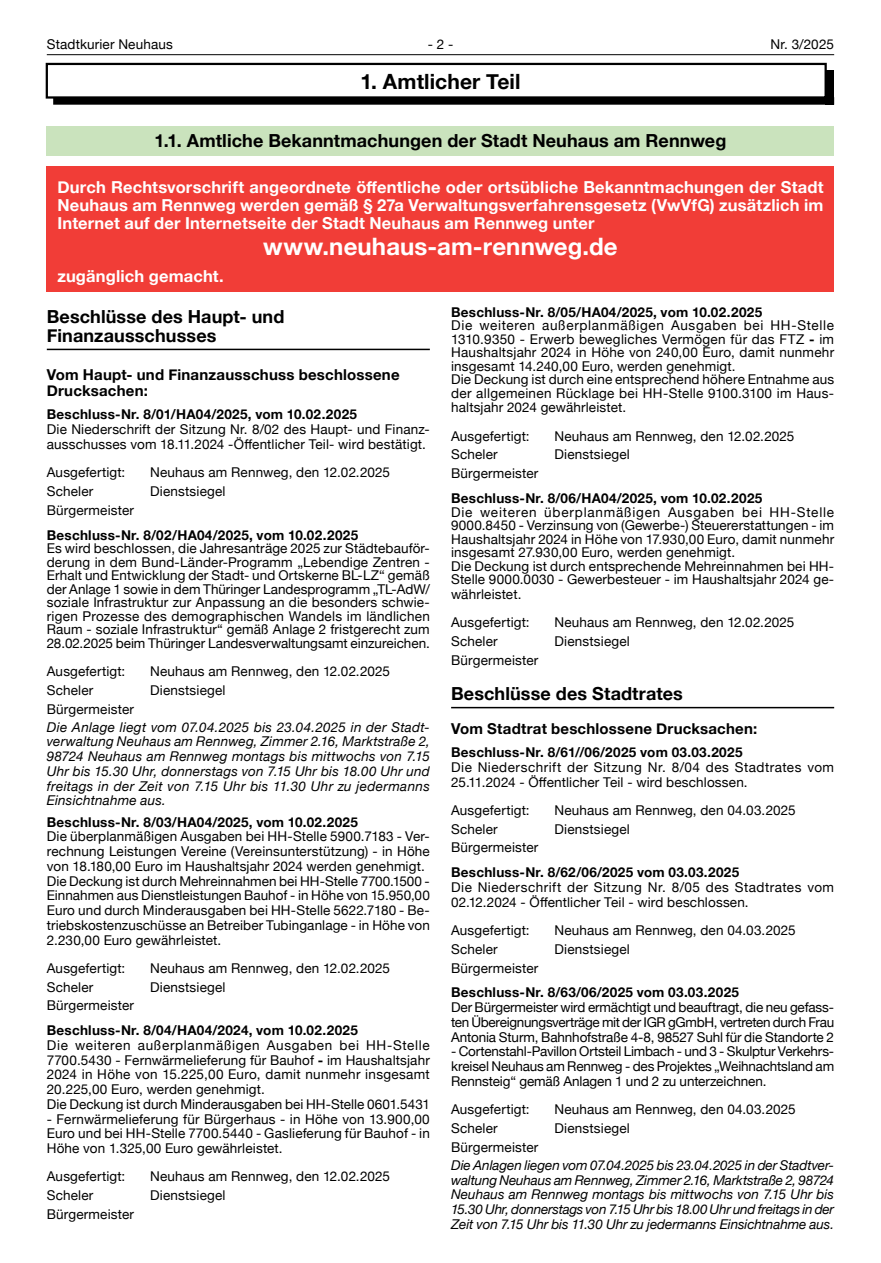
<style>
.page{position:relative;width:881px;height:1263px;background:#fff}
.page>*{position:absolute;margin:0;border:0;box-sizing:border-box;transform-origin:0 0}
.t1{font:700 24px "Helvetica Neue";letter-spacing:.005em;color:#fff}
.t2{font:700 21px "Helvetica Neue";letter-spacing:.005em;color:#000}
.t3{font:700 18px/19.6px "Helvetica Neue";letter-spacing:.005em;color:#000}
.t4{font:700 16.5px/18px "Helvetica Neue";letter-spacing:.01em;color:#fff;text-align:justify}
.t5{font:700 15px/16.4px "Helvetica Neue";letter-spacing:.015em;color:#000}
.t6{font:13.5px/14.7px "Helvetica Neue";letter-spacing:.01em;color:#000}
.t7{font:italic 13.5px/14.7px "Helvetica Neue";color:#000;text-align:justify}
.t8{font:700 13.5px "Helvetica Neue";letter-spacing:.02em;color:#000}
.t9{font:13.5px/14.7px "Helvetica Neue";letter-spacing:.035em;color:#000}
.s1{font-weight:700}
</style>
<div class="page">
<hr style="left:47px;top:54px;width:786px;height:1px;background:#000">
<div style="left:47px;top:126px;width:786px;height:30px;background:#cae3bd"></div>
<div style="left:47px;top:166px;width:786px;height:126px;background:#f13d37"></div>
<hr style="left:47px;top:349px;width:382px;height:1px;background:#000">
<hr style="left:451px;top:707px;width:382px;height:1px;background:#000">
<div style="left:46px;top:63px;width:780px;height:36px;border:2px solid #000"></div>
<div style="left:53px;top:97px;width:780px;height:8px;background:#000"></div>
<div style="left:825px;top:71px;width:8px;height:34px;background:#000"></div>
<p class="t6" style="left:47px;top:38px;width:127px">Stadtkurier Neuhaus</p>
<p class="t6" style="left:427px;top:38px;width:27px">- 2 -</p>
<p class="t6" style="left:770px;top:38px;width:65px">Nr. 3/2025</p>
<h2 class="t2" style="left:360px;top:65px;width:161px">1. Amtlicher Teil</h2>
<h3 class="t3" style="left:155px;top:131px;width:573px">1.1. Amtliche Bekanntmachungen der Stadt Neuhaus am Rennweg</h3>
<p class="t4" style="left:57px;top:179px;width:767px">Durch Rechtsvorschrift angeordnete öffentliche oder ortsübliche Bekanntmachungen der Stadt Neuhaus am Rennweg werden gemäß § 27a Verwaltungsverfahrensgesetz (VwVfG) zusätzlich im Internet auf der Internetseite der Stadt Neuhaus am Rennweg unter</p>
<h1 class="t1" style="left:263px;top:228px;width:355px">www.neuhaus-am-rennweg.de</h1>
<p class="t4" style="left:57px;top:267px;width:168px">zugänglich gemacht.</p>
<h3 class="t3" style="left:47px;top:307px;width:239px">Beschlüsse des Haupt- und<br>Finanzausschusses</h3>
<p class="t5" style="left:47px;top:367px;width:354px">Vom Haupt- und Finanzausschuss beschlossene<br>Drucksachen:</p>
<p class="t8" style="left:47px;top:404px;width:312px">Beschluss-Nr. 8/01/HA04/2025, vom 10.02.2025</p>
<p class="t6" style="left:47px;top:423px;width:384px">Die Niederschrift der Sitzung Nr. 8/02 des Haupt- und Finanz&shy;ausschusses vom 18.11.2024 -Öffentlicher Teil- wird bestätigt.</p>
<p class="t6" style="left:47px;top:466px;width:80px">Ausgefertigt:</p>
<p class="t6" style="left:150px;top:466px;width:241px">Neuhaus am Rennweg, den 12.02.2025</p>
<p class="t6" style="left:47px;top:485px;width:48px">Scheler</p>
<p class="t6" style="left:150px;top:485px;width:77px">Dienstsiegel</p>
<p class="t6" style="left:47px;top:503px;width:89px">Bürgermeister</p>
<p class="t8" style="left:47px;top:524px;width:313px">Beschluss-Nr. 8/02/HA04/2025, vom 10.02.2025</p>
<p class="t6" style="left:47px;top:542px;width:384px;line-height:13.5px;text-align:justify">Es wird beschlossen, die Jahresanträge 2025 zur Städtebauför&shy;derung in dem Bund-Länder-Programm „Lebendige Zentren - Erhalt und Entwicklung der Stadt- und Ortskerne BL-LZ“ gemäß der Anlage 1 sowie in dem Thüringer Landesprogramm „TL-AdW/ soziale Infrastruktur zur Anpassung an die besonders schwie&shy;rigen Prozesse des demographischen Wandels im ländlichen Raum - soziale Infrastruktur“ gemäß Anlage 2 fristgerecht zum 28.02.2025 beim Thüringer Landesverwaltungsamt einzureichen.</p>
<p class="t6" style="left:47px;top:664px;width:80px">Ausgefertigt:</p>
<p class="t6" style="left:150px;top:664px;width:241px">Neuhaus am Rennweg, den 12.02.2025</p>
<p class="t6" style="left:47px;top:683px;width:48px">Scheler</p>
<p class="t6" style="left:150px;top:683px;width:77px">Dienstsiegel</p>
<p class="t6" style="left:47px;top:702px;width:89px">Bürgermeister</p>
<p class="t7" style="left:47px;top:720px;width:384px">Die Anlage liegt vom 07.04.2025 bis 23.04.2025 in der Stadt&shy;verwaltung Neuhaus am Rennweg, Zimmer 2.16, Marktstraße 2, 98724 Neuhaus am Rennweg montags bis mittwochs von 7.15<br>Uhr bis 15.30 Uhr, donnerstags von 7.15 Uhr bis 18.00 Uhr und freitags in der Zeit von 7.15 Uhr bis 11.30 Uhr zu jedermanns Einsichtnahme aus.</p>
<p class="t8" style="left:47px;top:811px;width:312px">Beschluss-Nr. 8/03/HA04/2025, vom 10.02.2025</p>
<p class="t6" style="left:47px;top:830px;width:384px">Die überplanmäßigen Ausgaben bei HH-Stelle 5900.7183 - Ver&shy;rechnung Leistungen Vereine (Vereinsunterstützung) - in Höhe von 18.180,00 Euro im Haushaltsjahr 2024 werden genehmigt.<br>Die Deckung ist durch Mehreinnahmen bei HH-Stelle 7700.1500 - Einnahmen aus Dienstleistungen Bauhof - in Höhe von 15.950,00<br>Euro und durch Minderausgaben bei HH-Stelle 5622.7180 - Be&shy;triebskostenzuschüsse an Betreiber Tubinganlage - in Höhe von 2.230,00 Euro gewährleistet.</p>
<p class="t6" style="left:47px;top:961px;width:80px">Ausgefertigt:</p>
<p class="t6" style="left:150px;top:961px;width:241px">Neuhaus am Rennweg, den 12.02.2025</p>
<p class="t6" style="left:47px;top:980px;width:48px">Scheler</p>
<p class="t6" style="left:150px;top:980px;width:77px">Dienstsiegel</p>
<p class="t6" style="left:47px;top:999px;width:89px">Bürgermeister</p>
<p class="t8" style="left:47px;top:1020px;width:312px">Beschluss-Nr. 8/04/HA04/2024, vom 10.02.2025</p>
<p class="t6" style="left:47px;top:1038px;width:384px">Die weiteren außerplanmäßigen Ausgaben bei HH-Stelle 7700.5430 - Fernwärmelieferung für Bauhof <span class="s1">-</span> im Haushaltsjahr 2024 in Höhe von 15.225,00 Euro, damit nunmehr insgesamt 20.225,00 Euro, werden genehmigt.<br>Die Deckung ist durch Minderausgaben bei HH-Stelle 0601.5431</p>
<p class="t6" style="left:47px;top:1112px;width:384px;text-align:justify">- Fernwärmelieferung für Bürgerhaus - in Höhe von 13.900,00<br>Euro und bei HH-Stelle 7700.5440 - Gaslieferung für Bauhof - in Höhe von 1.325,00 Euro gewährleistet.</p>
<p class="t6" style="left:47px;top:1170px;width:80px">Ausgefertigt:</p>
<p class="t6" style="left:150px;top:1170px;width:241px">Neuhaus am Rennweg, den 12.02.2025</p>
<p class="t6" style="left:47px;top:1189px;width:48px">Scheler</p>
<p class="t6" style="left:150px;top:1189px;width:77px">Dienstsiegel</p>
<p class="t6" style="left:47px;top:1207px;width:89px">Bürgermeister</p>
<p class="t8" style="left:451px;top:301px;width:312px">Beschluss-Nr. 8/05/HA04/2025, vom 10.02.2025</p>
<p class="t6" style="left:451px;top:319px;width:384px;line-height:13.6px">Die weiteren außerplanmäßigen Ausgaben bei HH-Stelle 1310.9350 - Erwerb bewegliches Vermögen für das FTZ <span class="s1">-</span> im Haushaltsjahr 2024 in Höhe von 240,00 Euro, damit nunmehr insgesamt 14.240,00 Euro, werden genehmigt.<br>Die Deckung ist durch eine entsprechend höhere Entnahme aus der allgemeinen Rücklage bei HH-Stelle 9100.3100 im Haus&shy;haltsjahr 2024 gewährleistet.</p>
<p class="t6" style="left:451px;top:429px;width:80px">Ausgefertigt:</p>
<p class="t6" style="left:554px;top:429px;width:241px">Neuhaus am Rennweg, den 12.02.2025</p>
<p class="t6" style="left:451px;top:448px;width:48px">Scheler</p>
<p class="t6" style="left:554px;top:448px;width:77px">Dienstsiegel</p>
<p class="t6" style="left:451px;top:467px;width:89px">Bürgermeister</p>
<p class="t8" style="left:451px;top:488px;width:312px">Beschluss-Nr. 8/06/HA04/2025, vom 10.02.2025</p>
<p class="t6" style="left:451px;top:506px;width:384px;line-height:13.6px">Die weiteren überplanmäßigen Ausgaben bei HH-Stelle 9000.8450 - Verzinsung von (Gewerbe-) Steuererstattungen - im Haushaltsjahr 2024 in Höhe von 17.930,00 Euro, damit nunmehr insgesamt 27.930,00 Euro, werden genehmigt.<br>Die Deckung ist durch entsprechende Mehreinnahmen bei HH-Stelle 9000.0030 - Gewerbesteuer - im Haushaltsjahr 2024 ge&shy;währleistet.</p>
<p class="t6" style="left:451px;top:616px;width:80px">Ausgefertigt:</p>
<p class="t6" style="left:554px;top:616px;width:241px">Neuhaus am Rennweg, den 12.02.2025</p>
<p class="t6" style="left:451px;top:634px;width:48px">Scheler</p>
<p class="t6" style="left:554px;top:634px;width:77px">Dienstsiegel</p>
<p class="t6" style="left:451px;top:653px;width:89px">Bürgermeister</p>
<h3 class="t3" style="left:451px;top:685px;width:233px">Beschlüsse des Stadtrates</h3>
<p class="t5" style="left:451px;top:721px;width:307px">Vom Stadtrat beschlossene Drucksachen:</p>
<p class="t8" style="left:451px;top:742px;width:293px">Beschluss-Nr. 8/61//06/2025 vom 03.03.2025</p>
<p class="t9" style="left:451px;top:760px;width:384px">Die Niederschrift der Sitzung Nr. 8/04 des Stadtrates vom<br>25.11.2024 - Öffentlicher Teil - wird beschlossen.</p>
<p class="t6" style="left:451px;top:803px;width:80px">Ausgefertigt:</p>
<p class="t6" style="left:554px;top:803px;width:242px">Neuhaus am Rennweg, den 04.03.2025</p>
<p class="t6" style="left:451px;top:822px;width:48px">Scheler</p>
<p class="t6" style="left:554px;top:822px;width:77px">Dienstsiegel</p>
<p class="t6" style="left:451px;top:841px;width:89px">Bürgermeister</p>
<p class="t8" style="left:451px;top:862px;width:289px">Beschluss-Nr. 8/62/06/2025 vom 03.03.2025</p>
<p class="t9" style="left:451px;top:881px;width:384px">Die Niederschrift der Sitzung Nr. 8/05 des Stadtrates vom<br>02.12.2024 - Öffentlicher Teil - wird beschlossen.</p>
<p class="t6" style="left:451px;top:923px;width:80px">Ausgefertigt:</p>
<p class="t6" style="left:554px;top:923px;width:242px">Neuhaus am Rennweg, den 04.03.2025</p>
<p class="t6" style="left:451px;top:942px;width:48px">Scheler</p>
<p class="t6" style="left:554px;top:942px;width:77px">Dienstsiegel</p>
<p class="t6" style="left:451px;top:961px;width:89px">Bürgermeister</p>
<p class="t8" style="left:451px;top:982px;width:289px">Beschluss-Nr. 8/63/06/2025 vom 03.03.2025</p>
<p class="t6" style="left:451px;top:1001px;width:384px;text-align:justify">Der Bürgermeister wird ermächtigt und beauftragt, die neu gefass&shy;ten Übereignungsverträge mit der IGR gGmbH, vertreten durch Frau Antonia Sturm, Bahnhofstraße 4-8, 98527 Suhl für die Standorte 2</p>
<p class="t6" style="left:451px;top:1045px;width:384px;text-align:justify">- Cortenstahl-Pavillon Ortsteil Limbach - und 3 - Skulptur Verkehrs&shy;kreisel Neuhaus am Rennweg - des Projektes „Weihnachtsland am Rennsteig“ gemäß Anlagen 1 und 2 zu unterzeichnen.</p>
<p class="t6" style="left:451px;top:1103px;width:80px">Ausgefertigt:</p>
<p class="t6" style="left:554px;top:1103px;width:242px">Neuhaus am Rennweg, den 04.03.2025</p>
<p class="t6" style="left:451px;top:1121px;width:48px">Scheler</p>
<p class="t6" style="left:554px;top:1121px;width:77px">Dienstsiegel</p>
<p class="t6" style="left:451px;top:1140px;width:89px">Bürgermeister</p>
<p class="t7" style="left:451px;top:1158px;width:384px">Die Anlagen liegen vom 07.04.2025 bis 23.04.2025 in der Stadtver&shy;waltung Neuhaus am Rennweg, Zimmer 2.16, Marktstraße 2, 98724<br>Neuhaus am Rennweg montags bis mittwochs von 7.15 Uhr bis 15.30 Uhr, donnerstags von 7.15 Uhr bis 18.00 Uhr und freitags in der Zeit von 7.15 Uhr bis 11.30 Uhr zu jedermanns Einsichtnahme aus.</p>
</div>
